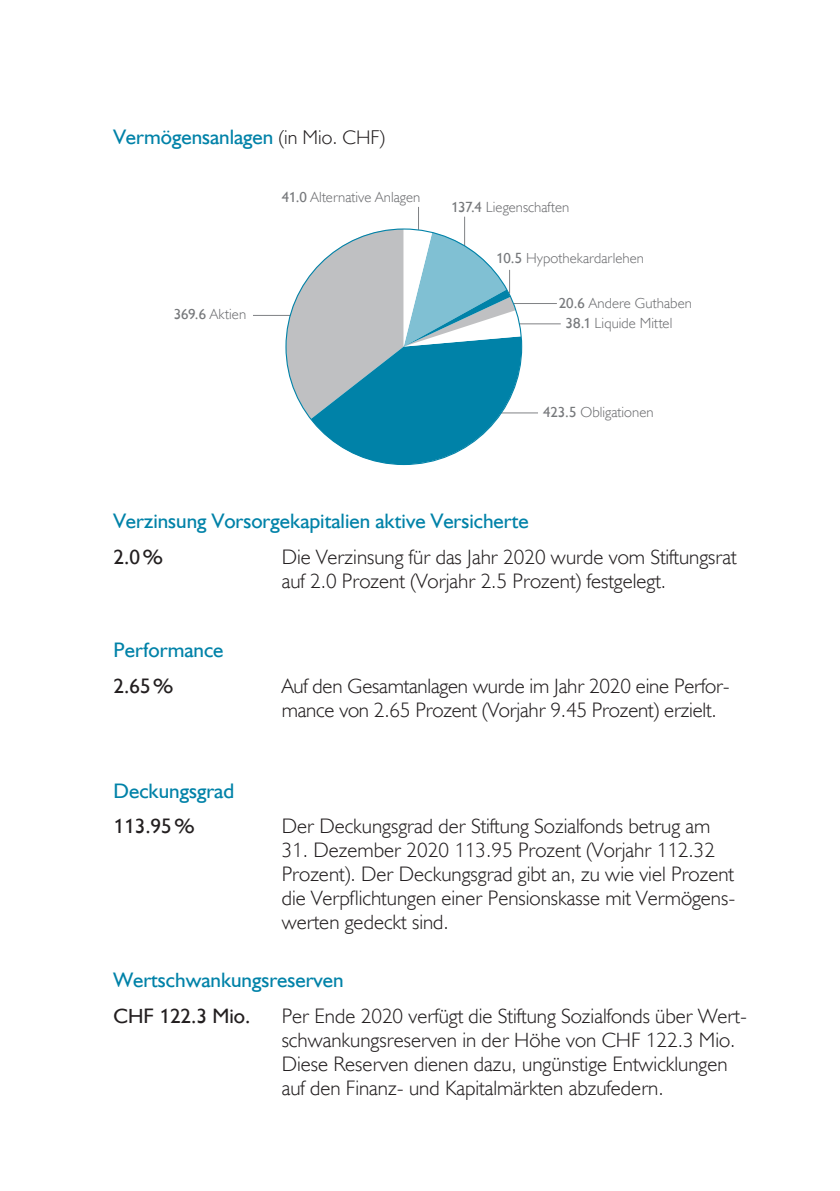
<style>
.page{position:relative;width:840px;height:1191px;background:#fff}
.page>*{position:absolute;margin:0;border:0;box-sizing:border-box;transform-origin:0 0}
.t1{font:300 21px/24px "Sozialfont";color:#231f20}
.t2{font:21px "Sozialfont";color:#0082a8}
.t3{font:21px "Sozialfont";color:#231f20}
.t4{font:300 14.8px "Sozialfont";letter-spacing:.005em;color:#6c6d70}
.s1{font-weight:300;font-size:20px;color:#231f20}
.s2{font-weight:400;color:#76787b}
</style>
<div class="page">
<hr style="left:513px;top:303px;width:43px;height:1px;background:#808285">
<hr style="left:482px;top:412px;width:55px;height:1px;background:#808285">
<hr style="left:514px;top:323px;width:46px;height:1px;background:#808285">
<hr style="left:253px;top:315px;width:37px;height:1px;background:#808285">
<svg style="left:286px;top:207px;width:240px;height:259px"></svg>
<p class="t2" style="left:113px;top:124px;width:273px">Vermögensanlagen <span class="s1">(in Mio. CHF)</span></p>
<p class="t4" style="left:282px;top:188px;width:140px"><span class="s2">41.0</span> Alternative Anlagen</p>
<p class="t4" style="left:173px;top:304px;width:74px"><span class="s2">369.6</span> Aktien</p>
<p class="t4" style="left:451px;top:198px;width:120px"><span class="s2">137.4</span> Liegenschaften</p>
<p class="t4" style="left:496px;top:249px;width:149px"><span class="s2">10.5</span> Hypothekardarlehen</p>
<p class="t4" style="left:558px;top:293px;width:135px"><span class="s2">20.6</span> Andere Guthaben</p>
<p class="t4" style="left:565px;top:314px;width:108px"><span class="s2">38.1</span> Liquide Mittel</p>
<p class="t4" style="left:543px;top:403px;width:112px"><span class="s2">423.5</span> Obligationen</p>
<p class="t2" style="left:113px;top:508px;width:416px">Verzinsung Vorsorgekapitalien aktive Versicherte</p>
<p class="t3" style="left:113px;top:543px;width:51px">2.0%</p>
<p class="t1" style="left:281px;top:544px;width:456px">Die Verzinsung für das Jahr 2020 wurde vom Stiftungsrat auf 2.0 Prozent (Vorjahr 2.5 Prozent) festgelegt.</p>
<p class="t2" style="left:113px;top:637px;width:111px">Performance</p>
<p class="t3" style="left:113px;top:672px;width:61px">2.65%</p>
<p class="t1" style="left:281px;top:673px;width:449px">Auf den Gesamtanlagen wurde im Jahr 2020 eine Perfor&shy;mance von 2.65 Prozent (Vorjahr 9.45 Prozent) erzielt.</p>
<p class="t2" style="left:113px;top:777px;width:122px">Deckungsgrad</p>
<p class="t3" style="left:113px;top:813px;width:83px">113.95%</p>
<p class="t1" style="left:281px;top:813px;width:430px">Der Deckungsgrad der Stiftung Sozialfonds betrug am</p>
<p class="t1" style="left:281px;top:837px;width:455px">31. Dezember 2020 113.95 Prozent (Vorjahr 112.32<br>Prozent). Der Deckungsgrad gibt an, zu wie viel Prozent die Verpflichtungen einer Pensionskasse mit Vermögens&shy;werten gedeckt sind.</p>
<p class="t2" style="left:113px;top:967px;width:231px">Wertschwankungsreserven</p>
<p class="t3" style="left:113px;top:1002px;width:138px">CHF 122.3 Mio.</p>
<p class="t1" style="left:281px;top:1003px;width:466px">Per Ende 2020 verfügt die Stiftung Sozialfonds über Wert&shy;schwankungsreserven in der Höhe von CHF 122.3 Mio.<br>Diese Reserven dienen dazu, ungünstige Entwicklungen auf den Finanz- und Kapitalmärkten abzufedern.</p>
</div>
